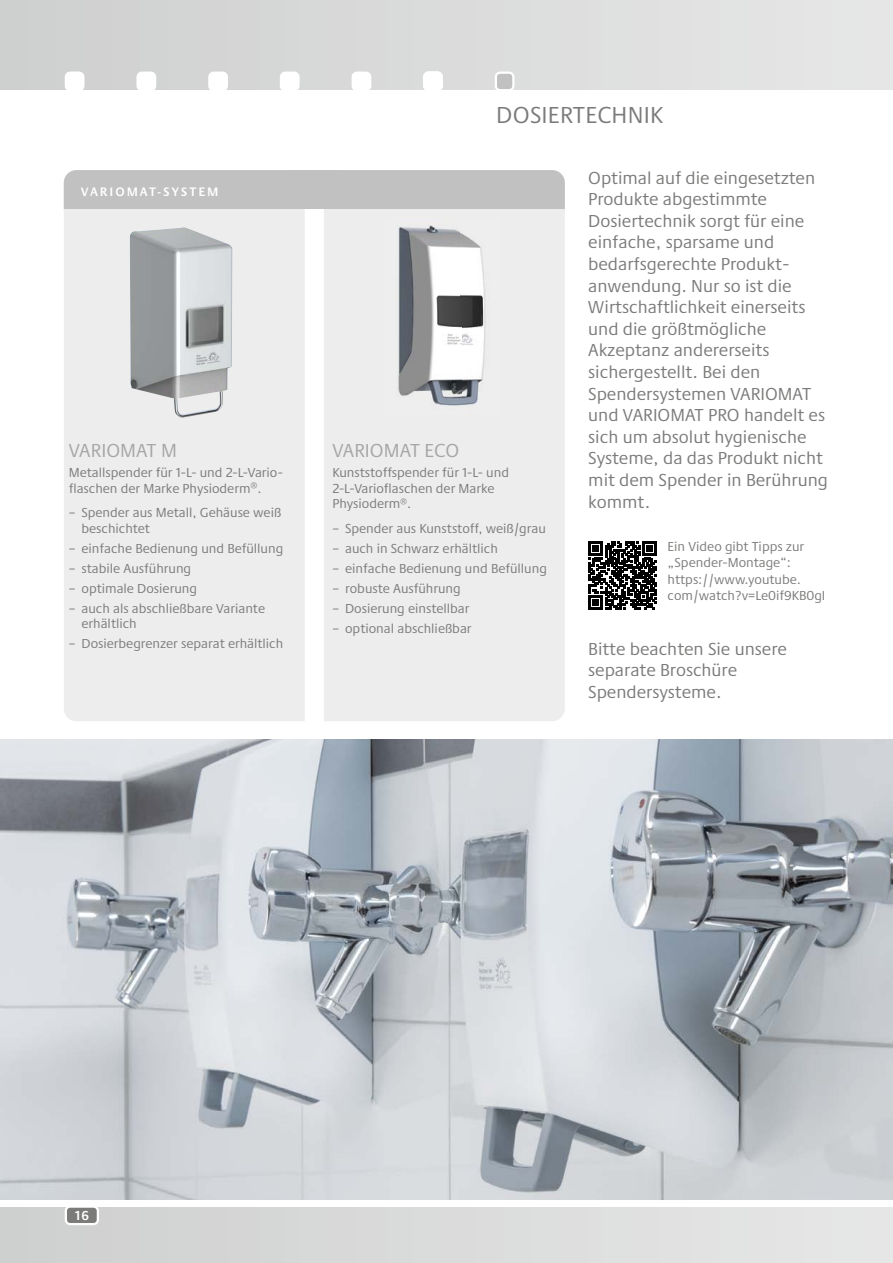
<style>
.page{position:relative;width:893px;height:1263px;background:#fff}
.page>*{position:absolute;margin:0;border:0;box-sizing:border-box;transform-origin:0 0}
.t1{font:24px "Praxis Next";letter-spacing:.01em;color:#7b7b7a}
.t2{font:19.5px "Praxis Next";color:#a6a6a7}
.t3{font:18px/21.6px "Praxis Next";color:#7b7b7a}
.t4{font:13.5px/15.8px "Praxis Next";color:#7b7b7a}
.t5{font:600 13.5px "Praxis";color:#fff}
.t6{font:600 12.75px "Praxis";letter-spacing:.15em;color:#fff}
</style>
<div class="page">
<div style="left:0;top:0;width:893px;height:89px;background:#dbdbdc"></div>
<div style="left:0;top:1208px;width:893px;height:55px;background:#dbdbdc"></div>
<svg style="left:280px;top:72px;width:20px;height:18px"></svg>
<svg style="left:352px;top:72px;width:19px;height:18px"></svg>
<svg style="left:208px;top:72px;width:20px;height:18px"></svg>
<svg style="left:495px;top:72px;width:19px;height:18px"></svg>
<svg style="left:423px;top:71px;width:20px;height:19px"></svg>
<svg style="left:136px;top:72px;width:20px;height:18px"></svg>
<svg style="left:65px;top:72px;width:19px;height:18px"></svg>
<div style="left:64px;top:208px;width:241px;height:513px;background:#ededed"></div>
<div style="left:64px;top:170px;width:241px;height:38px;background:#c1c1c2"></div>
<div style="left:324px;top:208px;width:241px;height:513px;background:#ededed"></div>
<div style="left:324px;top:170px;width:241px;height:38px;background:#c1c1c2"></div>
<img style="left:130px;top:227px;width:102px;height:191px">
<img style="left:385px;top:219px;width:114px;height:195px">
<div style="left:289px;top:170px;width:48px;height:38px;background:#c1c1c2"></div>
<img style="left:0;top:740px;width:893px;height:459px">
<svg style="left:588px;top:541px;width:69px;height:69px"></svg>
<svg style="left:65px;top:1207px;width:34px;height:18px"></svg>
<p class="t6" style="left:81px;top:184px;width:139px">VARIOMAT-SYSTEM</p>
<h2 class="t2" style="left:69px;top:435px;width:110px">VARIOMAT M</h2>
<p class="t4" style="left:69px;top:464px;width:216px">Metallspender für 1-L- und 2-L-Vario&shy;flaschen der Marke Physioderm<sup>®</sup>.</p>
<p class="t4" style="left:81px;top:504px;width:201px;text-indent:-13px">– Spender aus Metall, Gehäuse weiß beschichtet</p>
<p class="t4" style="left:69px;top:540px;width:216px">– einfache Bedienung und Befüllung</p>
<p class="t4" style="left:69px;top:560px;width:124px">– stabile Ausführung</p>
<p class="t4" style="left:69px;top:580px;width:130px">– optimale Dosierung</p>
<p class="t4" style="left:81px;top:600px;width:185px;text-indent:-13px">– auch als abschließbare Variante erhältlich</p>
<p class="t4" style="left:69px;top:635px;width:216px">– Dosierbegrenzer separat erhältlich</p>
<h1 class="t1" style="left:496px;top:97px;width:168px">DOSIERTECHNIK</h1>
<h2 class="t2" style="left:332px;top:435px;width:128px">VARIOMAT ECO</h2>
<p class="t4" style="left:332px;top:464px;width:178px">Kunststoffspender für 1-L- und<br>2-L-Varioflaschen der Marke<br>Physioderm<sup>®</sup>.</p>
<p class="t4" style="left:332px;top:520px;width:215px">– Spender aus Kunststoff, weiß/grau</p>
<p class="t4" style="left:332px;top:540px;width:167px">– auch in Schwarz erhältlich</p>
<p class="t4" style="left:332px;top:560px;width:216px">– einfache Bedienung und Befüllung</p>
<p class="t4" style="left:332px;top:580px;width:130px">– robuste Ausführung</p>
<p class="t4" style="left:332px;top:600px;width:139px">– Dosierung einstellbar</p>
<p class="t4" style="left:332px;top:620px;width:141px">– optional abschließbar</p>
<p class="t3" style="left:588px;top:166px;width:241px">Optimal auf die eingesetzten<br>Produkte abgestimmte<br>Dosiertechnik sorgt für eine einfache, sparsame und bedarfsgerechte Produkt&shy;anwendung. Nur so ist die<br>Wirtschaftlichkeit einerseits und die größtmögliche<br>Akzeptanz andererseits sichergestellt. Bei den<br>Spendersystemen VARIOMAT und VARIOMAT PRO handelt es sich um absolut hygienische<br>Systeme, da das Produkt nicht mit dem Spender in Berührung kommt.</p>
<p class="t4" style="left:668px;top:538px;width:159px;line-height:16.2px">Ein Video gibt Tipps zur „Spender-Montage“: https://www.youtube. com/watch?v=Le0if9KB0gI</p>
<h3 class="t3" style="left:588px;top:637px;width:200px">Bitte beachten Sie unsere separate Broschüre<br>Spendersysteme.</h3>
<p class="t5" style="left:74px;top:1208px;width:16px">16</p>
</div>
